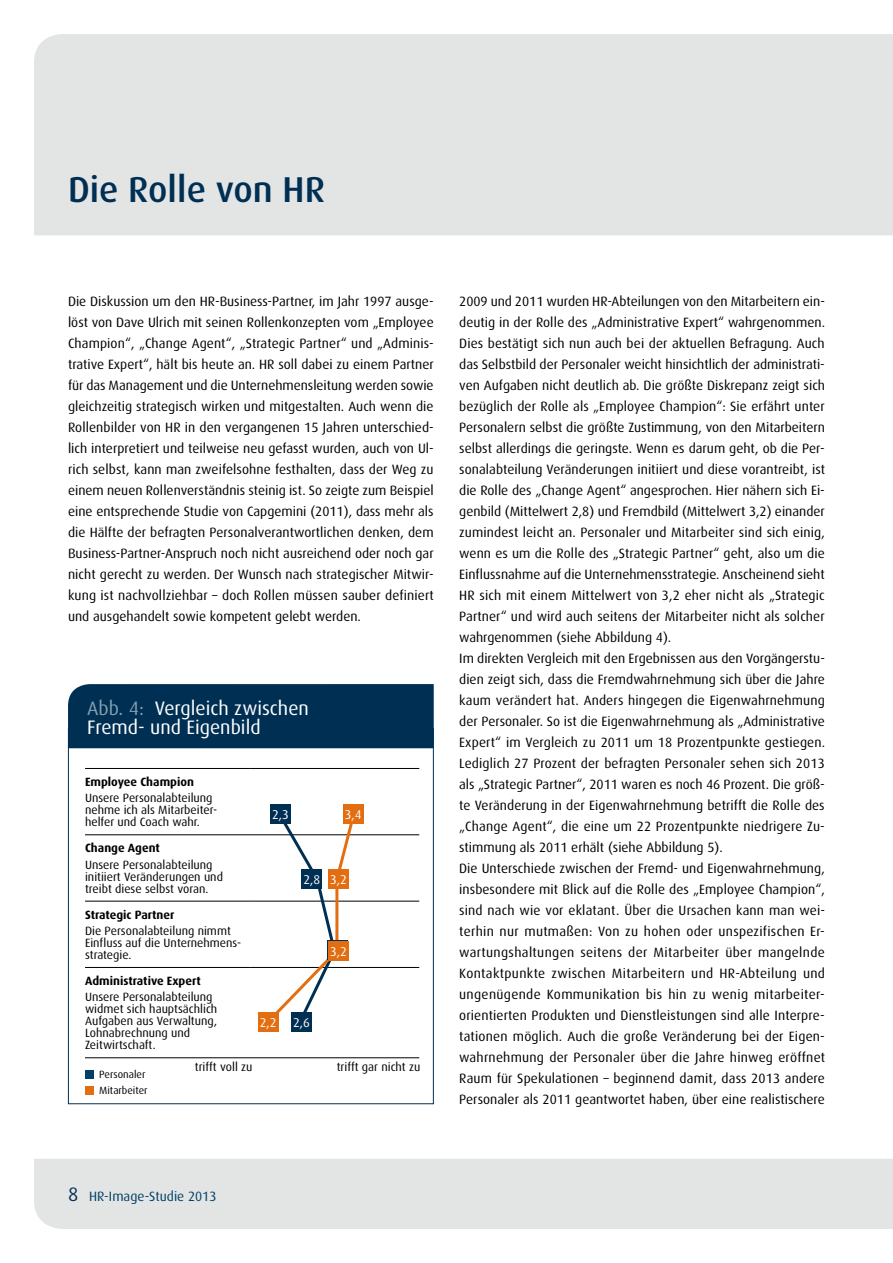
<style>
.page{position:relative;width:893px;height:1263px;background:#fff}
.page>*{position:absolute;margin:0;border:0;box-sizing:border-box;transform-origin:0 0}
.t1{font:500 36px "Dax";color:#002f54}
.t2{font:19.5px/19.5px "Dax";color:#fff}
.t3{font:13.5px/21px "Dax";letter-spacing:.005em;color:#000}
.t4{font:13.5px "Dax";color:#014067}
.t5{font:12.75px "Dax";color:#fff}
.t6{font:12px/12px "Dax";color:#000}
.t7{font:10.5px "Dax";color:#000}
.s1{color:#83a0ae}
.s2{font-weight:700}
.s3{font-size:19.5px;color:#002f54}
</style>
<div class="page">
<div style="left:34px;top:1159px;width:859px;height:70px;background:#e3e4e4"></div>
<div style="left:34px;top:34px;width:859px;height:201px;background:#e3e4e4"></div>
<hr style="left:85px;top:768px;width:166px;height:1px;background:#000">
<hr style="left:251px;top:768px;width:168px;height:1px;background:#000">
<hr style="left:85px;top:1057px;width:166px;height:1px;background:#000">
<hr style="left:251px;top:1057px;width:168px;height:1px;background:#000">
<hr style="left:85px;top:834px;width:166px;height:1px;background:#000">
<hr style="left:251px;top:834px;width:168px;height:1px;background:#000">
<hr style="left:85px;top:901px;width:166px;height:1px;background:#000">
<hr style="left:251px;top:901px;width:168px;height:1px;background:#000">
<hr style="left:85px;top:967px;width:166px;height:1px;background:#000">
<hr style="left:251px;top:967px;width:168px;height:1px;background:#000">
<div style="left:68px;top:684px;width:366px;height:64px;background:#002f54"></div>
<svg style="left:264px;top:824px;width:93px;height:189px"></svg>
<div style="left:270px;top:805px;width:21px;height:19px;background:#002f54"></div>
<div style="left:302px;top:870px;width:20px;height:19px;background:#002f54"></div>
<div style="left:327px;top:940px;width:21px;height:19px;background:#002f54"></div>
<div style="left:291px;top:1012px;width:21px;height:20px;background:#002f54"></div>
<div style="left:343px;top:805px;width:21px;height:19px;background:#e26e11"></div>
<div style="left:328px;top:870px;width:21px;height:19px;background:#e26e11"></div>
<div style="left:328px;top:941px;width:21px;height:19px;background:#e26e11"></div>
<div style="left:258px;top:1012px;width:21px;height:20px;background:#e26e11"></div>
<div style="left:85px;top:1086px;width:9px;height:9px;background:#e26e11"></div>
<div style="left:85px;top:1070px;width:9px;height:9px;background:#014067"></div>
<p class="t1" style="left:68px;top:169px;width:259px">Die Rolle von HR</p>
<p class="t3" style="left:68px;top:291px;width:367px">Die Diskussion um den HR-Business-Partner, im Jahr 1997 ausge&shy;löst von Dave Ulrich mit seinen Rollenkonzepten vom „Employee Champion“, „Change Agent“, „Strategic Partner“ und „Adminis&shy;trative Expert“, hält bis heute an. HR soll dabei zu einem Partner für das Management und die Unternehmensleitung werden sowie gleichzeitig strategisch wirken und mitgestalten. Auch wenn die Rollenbilder von HR in den vergangenen 15 Jahren unterschied&shy;lich interpretiert und teilweise neu gefasst wurden, auch von Ul&shy;rich selbst, kann man zweifelsohne festhalten, dass der Weg zu einem neuen Rollenverständnis steinig ist. So zeigte zum Beispiel eine entsprechende Studie von Capgemini (2011), dass mehr als die Hälfte der befragten Personalverantwortlichen denken, dem Business-Partner-Anspruch noch nicht ausreichend oder noch gar nicht gerecht zu werden. Der Wunsch nach strategischer Mitwir&shy;kung ist nachvollziehbar – doch Rollen müssen sauber definiert und ausgehandelt sowie kompetent gelebt werden.</p>
<p class="t2" style="left:87px;top:698px;width:223px"><span class="s1">Abb. 4:</span> Vergleich zwischen<br>Fremd- und Eigenbild</p>
<p class="t6" style="left:85px;top:774px;width:129px;line-height:16.2px"><span class="s2">Employee Champion<br></span>Unsere Personalabteilung</p>
<p class="t6" style="left:85px;top:804px;width:134px">nehme ich als Mitarbeiter&shy;helfer und Coach wahr.</p>
<p class="t6" style="left:85px;top:840px;width:129px;line-height:16.2px"><span class="s2">Change Agent<br></span>Unsere Personalabteilung</p>
<p class="t6" style="left:85px;top:870px;width:139px">initiiert Veränderungen und treibt diese selbst voran.</p>
<p class="t6" style="left:85px;top:906px;width:147px;line-height:16.2px"><span class="s2">Strategic Partner<br></span>Die Personalabteilung nimmt</p>
<p class="t6" style="left:85px;top:937px;width:158px">Einfluss auf die Unternehmens&shy;strategie.</p>
<p class="t6" style="left:85px;top:973px;width:129px;line-height:16.2px"><span class="s2">Administrative Expert<br></span>Unsere Personalabteilung</p>
<p class="t6" style="left:85px;top:1003px;width:134px">widmet sich hauptsächlich<br>Aufgaben aus Verwaltung,<br>Lohnabrechnung und<br>Zeitwirtschaft.</p>
<p class="t6" style="left:195px;top:1061px;width:59px">trifft voll zu</p>
<p class="t7" style="left:99px;top:1068px;width:48px">Personaler</p>
<p class="t7" style="left:99px;top:1084px;width:50px">Mitarbeiter</p>
<p class="t5" style="left:272px;top:807px;width:18px">2,3</p>
<p class="t5" style="left:304px;top:872px;width:18px">2,8</p>
<p class="t5" style="left:260px;top:1015px;width:18px">2,2</p>
<p class="t5" style="left:293px;top:1015px;width:18px">2,6</p>
<p class="t5" style="left:345px;top:807px;width:18px">3,4</p>
<p class="t5" style="left:330px;top:872px;width:18px">3,2</p>
<p class="t5" style="left:329px;top:943px;width:18px">00</p>
<p class="t5" style="left:330px;top:944px;width:18px">3,2</p>
<p class="t6" style="left:337px;top:1061px;width:85px">trifft gar nicht zu</p>
<p class="t3" style="left:459px;top:291px;width:367px">2009 und 2011 wurden HR-Abteilungen von den Mitarbeitern ein&shy;deutig in der Rolle des „Administrative Expert“ wahrgenommen.<br>Dies bestätigt sich nun auch bei der aktuellen Befragung. Auch das Selbstbild der Personaler weicht hinsichtlich der administrati&shy;ven Aufgaben nicht deutlich ab. Die größte Diskrepanz zeigt sich bezüglich der Rolle als „Employee Champion“: Sie erfährt unter Personalern selbst die größte Zustimmung, von den Mitarbeitern selbst allerdings die geringste. Wenn es darum geht, ob die Per&shy;sonalabteilung Veränderungen initiiert und diese vorantreibt, ist die Rolle des „Change Agent“ angesprochen. Hier nähern sich Ei&shy;genbild (Mittelwert 2,8) und Fremdbild (Mittelwert 3,2) einander zumindest leicht an. Personaler und Mitarbeiter sind sich einig, wenn es um die Rolle des „Strategic Partner“ geht, also um die Einflussnahme auf die Unternehmensstrategie. Anscheinend sieht HR sich mit einem Mittelwert von 3,2 eher nicht als „Strategic Partner“ und wird auch seitens der Mitarbeiter nicht als solcher wahrgenommen (siehe Abbildung 4).<br>Im direkten Vergleich mit den Ergebnissen aus den Vorgängerstu&shy;dien zeigt sich, dass die Fremdwahrnehmung sich über die Jahre kaum verändert hat. Anders hingegen die Eigenwahrnehmung der Personaler. So ist die Eigenwahrnehmung als „Administrative Expert“ im Vergleich zu 2011 um 18 Prozentpunkte gestiegen.<br>Lediglich 27 Prozent der befragten Personaler sehen sich 2013 als „Strategic Partner“, 2011 waren es noch 46 Prozent. Die größ&shy;te Veränderung in der Eigenwahrnehmung betrifft die Rolle des „Change Agent“, die eine um 22 Prozentpunkte niedrigere Zu&shy;stimmung als 2011 erhält (siehe Abbildung 5).<br>Die Unterschiede zwischen der Fremd- und Eigenwahrnehmung, insbesondere mit Blick auf die Rolle des „Employee Champion“, sind nach wie vor eklatant. Über die Ursachen kann man wei&shy;terhin nur mutmaßen: Von zu hohen oder unspezifischen Er&shy;wartungshaltungen seitens der Mitarbeiter über mangelnde Kontaktpunkte zwischen Mitarbeitern und HR-Abteilung und ungenügende Kommunikation bis hin zu wenig mitarbeiter&shy;orientierten Produkten und Dienstleistungen sind alle Interpre&shy;tationen möglich. Auch die große Veränderung bei der Eigen&shy;wahrnehmung der Personaler über die Jahre hinweg eröffnet Raum für Spekulationen – beginnend damit, dass 2013 andere Personaler als 2011 geantwortet haben, über eine realistischere</p>
<p class="t4" style="left:68px;top:1188px;width:150px"><span class="s3">8</span> HR-Image-Studie 2013</p>
</div>
